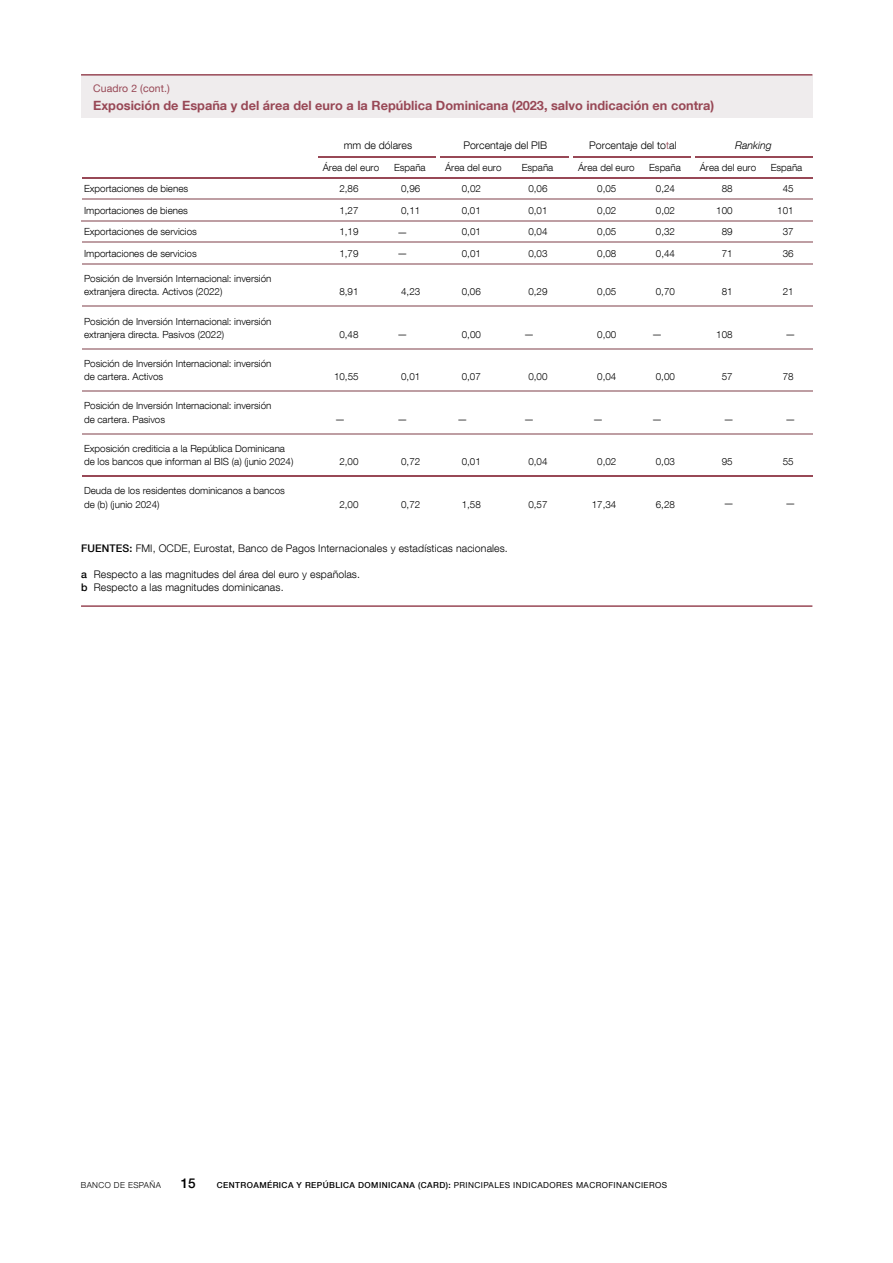
<style>
.page{position:relative;width:893px;height:1263px;background:#fff}
.page>*{position:absolute;margin:0;border:0;box-sizing:border-box;transform-origin:0 0}
.t1{font:500 13.5px "Bd E Neue Helvetica";color:#000}
.t2{font:700 12.75px "Bd E Neue Helvetica";color:#984856}
.t3{font:300 10.5px/12.6px "Bd E Neue Helvetica";letter-spacing:.01em;color:#000}
.t4{font:10.5px "Bd E Neue Helvetica";letter-spacing:.01em;color:#984856}
.t5{font:italic 300 10.5px "Bd E Neue Helvetica";color:#000}
.t6{font:300 9.9px/13.4px "Bd E Neue Helvetica";color:#000}
.t7{font:300 9.75px "Bd E Neue Helvetica";color:#000}
.t8{font:500 8.25px "Bd E Neue Helvetica";letter-spacing:.05em;color:#000}
.t9{font:300 8.25px "Bd E Neue Helvetica";letter-spacing:.05em;color:#000}
.s1{color:#984856}
.s2{font-size:9.9px}
.s3{font-weight:500}
.s4{font-weight:400}
</style>
<div class="page">
<div style="left:81px;top:75px;width:731px;height:42px;background:#efeced"></div>
<hr style="left:81px;top:74px;width:731px;height:2px;background:#984856">
<hr style="left:318px;top:156px;width:118px;height:1px;background:#984856">
<hr style="left:440px;top:156px;width:129px;height:1px;background:#984856">
<hr style="left:574px;top:156px;width:117px;height:1px;background:#984856">
<hr style="left:82px;top:220px;width:354px;height:2px;background:#be9ea3">
<hr style="left:82px;top:242px;width:423px;height:1px;background:#be9ea3">
<hr style="left:505px;top:242px;width:186px;height:1px;background:#be9ea3">
<hr style="left:82px;top:263px;width:423px;height:2px;background:#be9ea3">
<hr style="left:82px;top:306px;width:609px;height:1px;background:#be9ea3">
<hr style="left:82px;top:348px;width:613px;height:1px;background:#be9ea3">
<hr style="left:82px;top:433px;width:236px;height:1px;background:#be9ea3">
<hr style="left:695px;top:156px;width:117px;height:1px;background:#984856">
<hr style="left:82px;top:177px;width:730px;height:2px;background:#984856">
<hr style="left:82px;top:199px;width:730px;height:1px;background:#be9ea3">
<hr style="left:436px;top:220px;width:376px;height:2px;background:#be9ea3">
<hr style="left:691px;top:242px;width:121px;height:1px;background:#be9ea3">
<hr style="left:505px;top:263px;width:307px;height:2px;background:#be9ea3">
<hr style="left:691px;top:306px;width:121px;height:1px;background:#be9ea3">
<hr style="left:695px;top:348px;width:117px;height:1px;background:#be9ea3">
<hr style="left:82px;top:390px;width:730px;height:2px;background:#be9ea3">
<hr style="left:318px;top:433px;width:494px;height:1px;background:#be9ea3">
<hr style="left:82px;top:475px;width:730px;height:2px;background:#984856">
<hr style="left:81px;top:605px;width:731px;height:2px;background:#984856">
<p class="t4" style="left:93px;top:82px;width:78px">Cuadro 2 (cont.)</p>
<p class="t2" style="left:93px;top:97px;width:623px">Exposición de España y del área del euro a la República Dominicana (2023, salvo indicación en contra)</p>
<p class="t3" style="left:344px;top:139px;width:70px">mm de dólares</p>
<p class="t3" style="left:463px;top:139px;width:85px">Porcentaje del PIB</p>
<p class="t3" style="left:589px;top:139px;width:89px">Porcentaje del to<span class="s1">t</span>al</p>
<p class="t5" style="left:735px;top:139px;width:38px">Ranking</p>
<p class="t6" style="left:323px;top:160px;width:58px">Área del euro</p>
<p class="t6" style="left:394px;top:160px;width:33px">España</p>
<p class="t6" style="left:445px;top:160px;width:58px">Área del euro</p>
<p class="t6" style="left:522px;top:160px;width:33px">España</p>
<p class="t6" style="left:578px;top:160px;width:58px">Área del euro</p>
<p class="t6" style="left:649px;top:160px;width:33px">España</p>
<p class="t6" style="left:700px;top:160px;width:58px">Área del euro</p>
<p class="t6" style="left:771px;top:160px;width:33px">España</p>
<p class="t6" style="left:84px;top:182px;width:106px">Exportaciones de bienes</p>
<p class="t6" style="left:339px;top:182px;width:21px">2,86</p>
<p class="t6" style="left:401px;top:182px;width:21px">0,96</p>
<p class="t6" style="left:462px;top:182px;width:21px">0,02</p>
<p class="t6" style="left:528px;top:182px;width:21px">0,06</p>
<p class="t6" style="left:597px;top:182px;width:21px">0,05</p>
<p class="t6" style="left:656px;top:182px;width:21px">0,24</p>
<p class="t6" style="left:722px;top:182px;width:12px">88</p>
<p class="t6" style="left:783px;top:182px;width:12px">45</p>
<p class="t6" style="left:84px;top:203px;width:105px">Importaciones de bienes</p>
<p class="t6" style="left:339px;top:203px;width:21px">1,27</p>
<p class="t6" style="left:401px;top:203px;width:21px">0,11</p>
<p class="t6" style="left:462px;top:203px;width:21px">0,01</p>
<p class="t6" style="left:528px;top:203px;width:21px">0,01</p>
<p class="t6" style="left:597px;top:203px;width:21px">0,02</p>
<p class="t6" style="left:656px;top:203px;width:21px">0,02</p>
<p class="t6" style="left:716px;top:203px;width:18px">100</p>
<p class="t6" style="left:777px;top:203px;width:18px">101</p>
<p class="t6" style="left:84px;top:225px;width:114px">Exportaciones de servicios</p>
<p class="t6" style="left:339px;top:225px;width:21px">1,19</p>
<p class="t3" style="left:397px;top:225px;width:12px">—</p>
<p class="t6" style="left:462px;top:225px;width:21px">0,01</p>
<p class="t6" style="left:528px;top:225px;width:21px">0,04</p>
<p class="t6" style="left:597px;top:225px;width:21px">0,05</p>
<p class="t6" style="left:656px;top:225px;width:21px">0,32</p>
<p class="t6" style="left:722px;top:225px;width:12px">89</p>
<p class="t6" style="left:783px;top:225px;width:12px">37</p>
<p class="t6" style="left:84px;top:246px;width:114px">Importaciones de servicios</p>
<p class="t6" style="left:339px;top:246px;width:21px">1,79</p>
<p class="t3" style="left:397px;top:247px;width:12px">—</p>
<p class="t6" style="left:462px;top:246px;width:21px">0,01</p>
<p class="t6" style="left:528px;top:246px;width:21px">0,03</p>
<p class="t6" style="left:597px;top:246px;width:21px">0,08</p>
<p class="t6" style="left:656px;top:246px;width:21px">0,44</p>
<p class="t6" style="left:722px;top:246px;width:12px">71</p>
<p class="t6" style="left:783px;top:246px;width:12px">36</p>
<p class="t7" style="left:84px;top:273px;width:189px"><span class="s2">Posición de</span> Inversión Internacional<span class="s2">: inversión</span></p>
<p class="t6" style="left:84px;top:285px;width:140px">extranjera directa. Activos (2022)</p>
<p class="t6" style="left:339px;top:285px;width:21px">8,91</p>
<p class="t6" style="left:401px;top:285px;width:21px">4,23</p>
<p class="t6" style="left:462px;top:285px;width:21px">0,06</p>
<p class="t6" style="left:528px;top:285px;width:21px">0,29</p>
<p class="t6" style="left:597px;top:285px;width:21px">0,05</p>
<p class="t6" style="left:656px;top:285px;width:21px">0,70</p>
<p class="t6" style="left:722px;top:285px;width:12px">81</p>
<p class="t6" style="left:783px;top:285px;width:12px">21</p>
<p class="t7" style="left:84px;top:315px;width:189px"><span class="s2">Posición de</span> Inversión Internacional<span class="s2">: inversión</span></p>
<p class="t6" style="left:84px;top:327px;width:142px">extranjera directa. Pasivos (2022)</p>
<p class="t6" style="left:339px;top:327px;width:21px">0,48</p>
<p class="t3" style="left:397px;top:327px;width:12px">—</p>
<p class="t6" style="left:462px;top:327px;width:21px">0,00</p>
<p class="t3" style="left:524px;top:327px;width:12px">—</p>
<p class="t6" style="left:597px;top:327px;width:21px">0,00</p>
<p class="t3" style="left:652px;top:327px;width:12px">—</p>
<p class="t6" style="left:716px;top:327px;width:18px">108</p>
<p class="t3" style="left:785px;top:327px;width:12px">—</p>
<p class="t7" style="left:84px;top:358px;width:189px"><span class="s2">Posición de</span> Inversión Internacional<span class="s2">: inversión</span></p>
<p class="t6" style="left:84px;top:370px;width:81px">de cartera. Activos</p>
<p class="t6" style="left:334px;top:370px;width:26px">10,55</p>
<p class="t6" style="left:401px;top:370px;width:21px">0,01</p>
<p class="t6" style="left:462px;top:370px;width:21px">0,07</p>
<p class="t6" style="left:528px;top:370px;width:21px">0,00</p>
<p class="t6" style="left:597px;top:370px;width:21px">0,04</p>
<p class="t6" style="left:656px;top:370px;width:21px">0,00</p>
<p class="t6" style="left:722px;top:370px;width:12px">57</p>
<p class="t6" style="left:783px;top:370px;width:12px">78</p>
<p class="t7" style="left:84px;top:400px;width:189px"><span class="s2">Posición de</span> Inversión Internacional<span class="s2">: inversión</span></p>
<p class="t6" style="left:84px;top:412px;width:83px">de cartera. Pasivos</p>
<p class="t3" style="left:335px;top:412px;width:12px">—</p>
<p class="t3" style="left:397px;top:412px;width:12px">—</p>
<p class="t3" style="left:457px;top:412px;width:12px">—</p>
<p class="t3" style="left:524px;top:412px;width:12px">—</p>
<p class="t3" style="left:593px;top:412px;width:12px">—</p>
<p class="t3" style="left:652px;top:412px;width:12px">—</p>
<p class="t3" style="left:723px;top:412px;width:12px">—</p>
<p class="t3" style="left:785px;top:412px;width:12px">—</p>
<p class="t6" style="left:84px;top:441px;width:211px">Exposición crediticia a la República Dominicana de los bancos que informan al BIS (a) (junio 2024)</p>
<p class="t6" style="left:339px;top:455px;width:21px">2,00</p>
<p class="t6" style="left:401px;top:455px;width:21px">0,72</p>
<p class="t6" style="left:462px;top:455px;width:21px">0,01</p>
<p class="t6" style="left:528px;top:455px;width:21px">0,04</p>
<p class="t6" style="left:597px;top:455px;width:21px">0,02</p>
<p class="t6" style="left:656px;top:455px;width:21px">0,03</p>
<p class="t6" style="left:722px;top:455px;width:12px">95</p>
<p class="t6" style="left:783px;top:455px;width:12px">55</p>
<p class="t6" style="left:84px;top:484px;width:202px">Deuda de los residentes dominicanos a bancos de (b) (junio 2024)</p>
<p class="t6" style="left:339px;top:497px;width:21px">2,00</p>
<p class="t6" style="left:401px;top:497px;width:21px">0,72</p>
<p class="t6" style="left:462px;top:497px;width:21px">1,58</p>
<p class="t6" style="left:528px;top:497px;width:21px">0,57</p>
<p class="t6" style="left:592px;top:497px;width:26px">17,34</p>
<p class="t6" style="left:656px;top:497px;width:21px">6,28</p>
<p class="t3" style="left:724px;top:497px;width:12px">—</p>
<p class="t3" style="left:785px;top:497px;width:12px">—</p>
<p class="t3" style="left:81px;top:542px;width:428px"><span class="s3">FUENTES:</span> FMI, OCDE, Eurostat, Banco de Pagos Internacionales y estadísticas nacionales.</p>
<p class="t3" style="left:81px;top:568px;width:280px"><span class="s3">a</span> Respecto a las magnitudes del área del euro y españolas. <span class="s3">b</span> Respecto a las magnitudes dominicanas.</p>
<p class="t9" style="left:81px;top:1180px;width:82px">BANCO DE ESPAÑA</p>
<h1 class="t1" style="left:181px;top:1175px;width:16px">15</h1>
<p class="t8" style="left:217px;top:1180px;width:452px">CENTROAMÉRICA Y REPÚBLICA DOMINICANA (CARD): <span class="s4">PRINCIPALES INDICADORES MACROFINANCIEROS</span></p>
</div>
